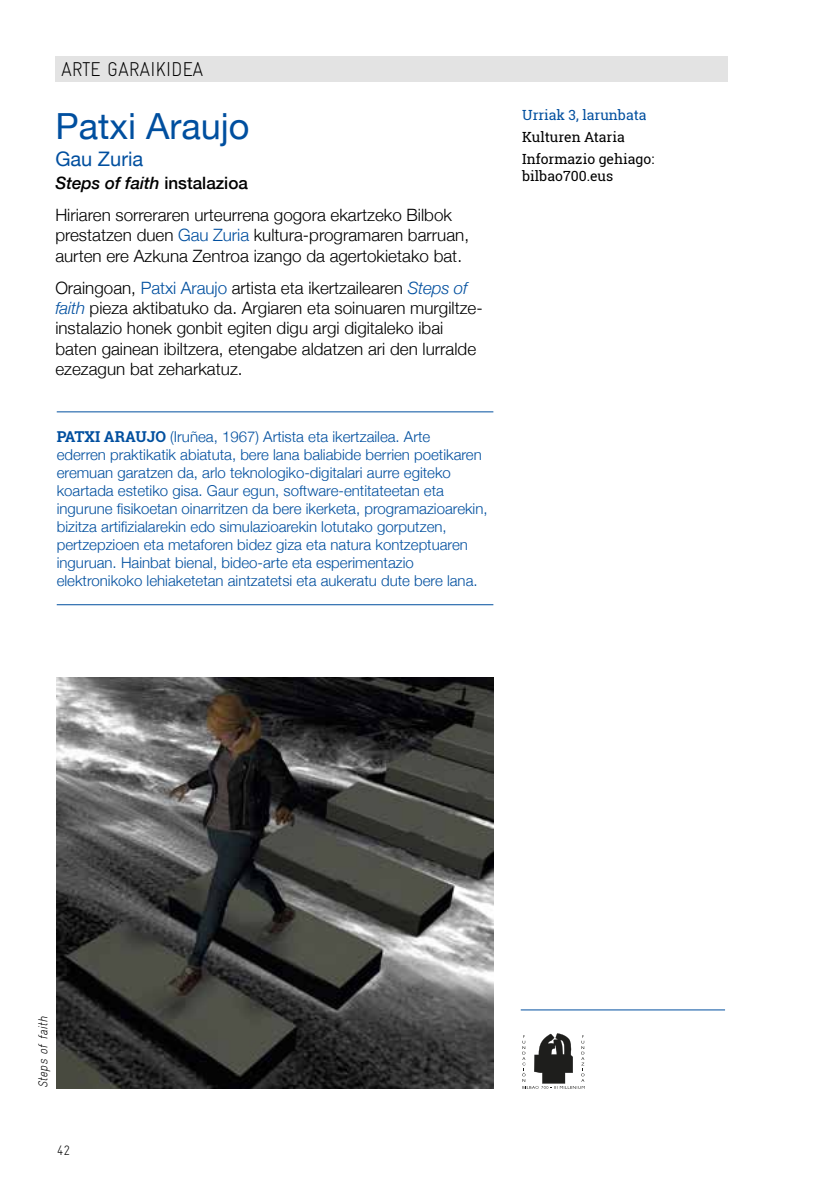
<style>
.page{position:relative;width:840px;height:1191px;background:#fff}
.page>*{position:absolute;margin:0;border:0;box-sizing:border-box;transform-origin:0 0}
.t1{font:36px "Helvetica Neue";color:#004f9f}
.t2{font:20px "Alhondiga Bilbao Light Condensed L";letter-spacing:-.01em;color:#000}
.t3{font:20px "Helvetica Neue";color:#004f9f}
.t4{font:300 17px/20.4px "Helvetica Neue";color:#000}
.t5{font:300 15px/18px "Helvetica Neue";color:#004f9f}
.t6{font:14px/22.4px "Roboto Slab";color:#000}
.t7{font:14px "Roboto Slab";color:#004f9f}
.t8{font:13.6px "Alhondiga Bilbao Light Condensed L";color:#000}
.t9{font:italic 13px "Alhondiga Bilbao Light Condensed L";color:#000}
.s1{font-weight:500;font-style:italic}
.s2{font-weight:500}
.s3{color:#004f9f}
.s4{font-style:italic;color:#004f9f}
.s5{font-family:"Roboto Slab";font-weight:700}
</style>
<div class="page">
<div style="left:55px;top:57px;width:672px;height:25px;background:#e3e3e3"></div>
<hr style="left:520px;top:1009px;width:204px;height:1px;background:#004f9f">
<svg style="left:522px;top:1033px;width:62px;height:56px"></svg>
<hr style="left:57px;top:604px;width:436px;height:1px;background:#004f9f">
<hr style="left:57px;top:411px;width:436px;height:1px;background:#004f9f">
<img style="left:57px;top:677px;width:436px;height:412px">
<h2 class="t2" style="left:61px;top:58px;width:144px">ARTE GARAIKIDEA</h2>
<h1 class="t1" style="left:55px;top:100px;width:195px">Patxi Araujo</h1>
<h2 class="t3" style="left:55px;top:144px;width:89px">Gau Zuria</h2>
<p class="t4" style="left:55px;top:166px;width:398px;line-height:31.8px"><span class="s1">Steps of faith</span> <span class="s2">instalazioa<br></span>Hiriaren sorreraren urteurrena gogora ekartzeko Bilbok</p>
<p class="t4" style="left:55px;top:224px;width:415px">prestatzen duen <span class="s3">Gau Zuria</span> kultura-programaren barruan, aurten ere Azkuna Zentroa izango da agertokietako bat.</p>
<p class="t4" style="left:55px;top:276px;width:428px">Oraingoan, <span class="s3">Patxi Araujo</span> artista eta ikertzailearen <span class="s4">Steps of faith</span> pieza aktibatuko da. Argiaren eta soinuaren murgiltze&shy;instalazio honek gonbit egiten digu argi digitaleko ibai baten gainean ibiltzera, etengabe aldatzen ari den lurralde ezezagun bat zeharkatuz.</p>
<p class="t5" style="left:57px;top:427px;width:432px"><span class="s5">PATXI ARAUJO</span> (Iruñea, 1967) Artista eta ikertzailea. Arte<br>ederren praktikatik abiatuta, bere lana baliabide berrien poetikaren eremuan garatzen da, arlo teknologiko-digitalari aurre egiteko koartada estetiko gisa. Gaur egun, software-entitateetan eta ingurune fisikoetan oinarritzen da bere ikerketa, programazioarekin, bizitza artifizialarekin edo simulazioarekin lotutako gorputzen, pertzepzioen eta metaforen bidez giza eta natura kontzeptuaren inguruan. Hainbat bienal, bideo-arte eta esperimentazio elektronikoko lehiaketetan aintzatetsi eta aukeratu dute bere lana.</p>
<p class="t7" style="left:522px;top:105px;width:126px">Urriak 3, larunbata</p>
<p class="t6" style="left:522px;top:126px;width:133px">Kulturen Ataria<br>Informazio gehiago:</p>
<p class="t6" style="left:522px;top:165px;width:93px">bilbao700.eus</p>
<p class="t9" style="left:36px;top:1088px;width:76px;rotate:-90deg">Steps of faith</p>
<p class="t8" style="left:57px;top:1142px;width:15px">42</p>
</div>
